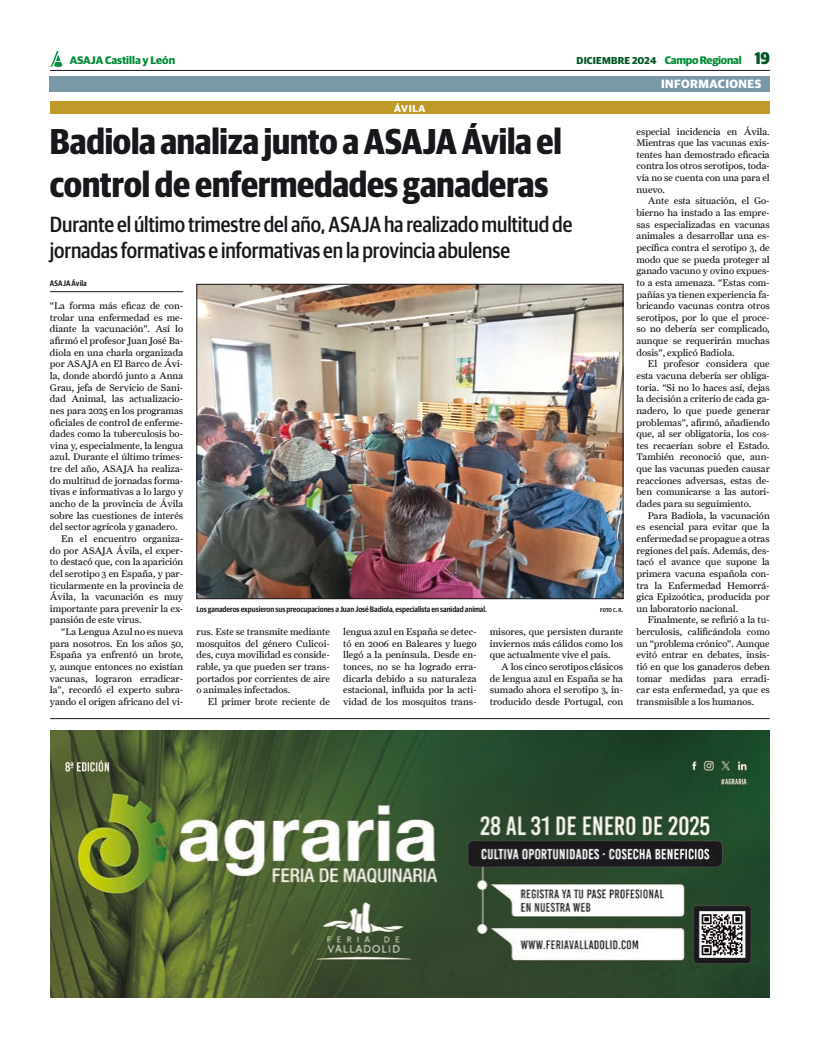
<style>
.page{position:relative;width:820px;height:1049px;background:#fff}
.page>*{position:absolute;margin:0;border:0;box-sizing:border-box;transform-origin:0 0}
.t1{font:700 36px/43.2px "Guardian Sans Cond";letter-spacing:-.005em;color:#1a171c}
.t2{font:500 22px/26.4px "Guardian Sans Cond";letter-spacing:-.005em;color:#1a171c}
.t3{font:800 17px "Guardian Sans Cond";color:#005622}
.t4{font:700 12px "Guardian Sans";letter-spacing:.04em;color:#fff}
.t5{font:700 11px "Guardian Sans";color:#008c36}
.t6{font:700 10px "Guardian Sans";letter-spacing:.02em;color:#005622}
.t7{font:700 10px "Guardian Sans";letter-spacing:.07em;color:#fff}
.t8{font:9.7px/11.6px "Farnham Text";color:#1a171c;text-align:justify}
.t9{font:600 8px "Guardian Sans Cond";color:#1a171c}
.t10{font:600 5.6px "Guardian Sans Cond";color:#1a171c}
.s1{font-size:11px;color:#008c36}
.s2{font-size:8px}
</style>
<div class="page">
<div style="left:50px;top:76px;width:719px;height:15px;background:#7999a9"></div>
<hr style="left:50px;top:70px;width:719px;height:1px;background:#1a171c">
<svg style="left:50px;top:51px;width:12px;height:16px"></svg>
<hr style="left:50px;top:291px;width:133px;height:1px;background:#1a171c">
<div style="left:50px;top:101px;width:719px;height:13px;background:#bf992a"></div>
<img style="left:198px;top:286px;width:423px;height:311px">
<div style="left:196px;top:284px;width:427px;height:315px;border:1px solid #1a171c"></div>
<img style="left:50px;top:730px;width:719px;height:268px">
<hr style="left:50px;top:718px;width:719px;height:1px;background:#1a171c">
<p class="t5" style="left:70px;top:52px;width:107px">ASAJA Castilla y León</p>
<h3 class="t3" style="left:754px;top:45px;width:17px">19</h3>
<p class="t6" style="left:576px;top:53px;width:166px">DICIEMBRE 2024 <span class="s1">Campo Regional</span></p>
<p class="t4" style="left:660px;top:75px;width:102px">INFORMACIONES</p>
<p class="t7" style="left:394px;top:101px;width:33px">ÁVILA</p>
<h1 class="t1" style="left:50px;top:117px;width:513px">Badiola analiza junto a ASAJA Ávila el control de enfermedades ganaderas</h1>
<h2 class="t2" style="left:50px;top:209px;width:523px">Durante el último trimestre del año, ASAJA ha realizado multitud de jornadas formativas e informativas en la provincia abulense</h2>
<p class="t9" style="left:50px;top:277px;width:38px">ASAJA Ávila</p>
<p class="t8" style="left:50px;top:300px;width:135px">“La forma más eficaz de con-</p>
<p class="t8" style="left:50px;top:311px;width:135px">trolar una enfermedad es me-</p>
<p class="t8" style="left:50px;top:323px;width:135px">diante la vacunación”. Así lo</p>
<p class="t8" style="left:50px;top:335px;width:135px">afirmó el profesor Juan José Ba-</p>
<p class="t8" style="left:50px;top:346px;width:135px">diola en una charla organizada</p>
<p class="t8" style="left:50px;top:358px;width:135px">por ASAJA en El Barco de Ávi-</p>
<p class="t8" style="left:50px;top:370px;width:135px">la, donde abordó junto a Anna</p>
<p class="t8" style="left:50px;top:381px;width:135px">Grau, jefa de Servicio de Sani-</p>
<p class="t8" style="left:50px;top:393px;width:135px">dad Animal, las actualizacio-</p>
<p class="t8" style="left:50px;top:405px;width:135px">nes para 2025 en los programas</p>
<p class="t8" style="left:50px;top:416px;width:135px">oficiales de control de enferme-</p>
<p class="t8" style="left:50px;top:428px;width:135px">dades como la tuberculosis bo-</p>
<p class="t8" style="left:50px;top:440px;width:135px">vina y, especialmente, la lengua</p>
<p class="t8" style="left:50px;top:451px;width:135px">azul. Durante el último trimes-</p>
<p class="t8" style="left:50px;top:463px;width:135px">tre del año, ASAJA ha realiza-</p>
<p class="t8" style="left:50px;top:474px;width:135px">do multitud de jornadas forma-</p>
<p class="t8" style="left:50px;top:486px;width:135px">tivas e informativas a lo largo y</p>
<p class="t8" style="left:50px;top:498px;width:135px">ancho de la provincia de Ávila</p>
<p class="t8" style="left:50px;top:509px;width:135px">sobre las cuestiones de interés</p>
<p class="t8" style="left:50px;top:521px;width:129px">del sector agrícola y ganadero.</p>
<p class="t8" style="left:61px;top:533px;width:123px">En el encuentro organiza-</p>
<p class="t8" style="left:50px;top:544px;width:135px">do por ASAJA Ávila, el exper-</p>
<p class="t8" style="left:50px;top:556px;width:135px">to destacó que, con la aparición</p>
<p class="t8" style="left:50px;top:568px;width:135px">del serotipo 3 en España, y par-</p>
<p class="t8" style="left:50px;top:579px;width:135px">ticularmente en la provincia de</p>
<p class="t8" style="left:50px;top:591px;width:135px">Ávila, la vacunación es muy</p>
<p class="t8" style="left:50px;top:602px;width:135px">importante para prevenir la ex-</p>
<p class="t8" style="left:50px;top:614px;width:93px">pansión de este virus.</p>
<p class="t8" style="left:61px;top:626px;width:123px">“La Lengua Azul no es nueva</p>
<p class="t8" style="left:50px;top:637px;width:135px">para nosotros. En los años 50,</p>
<p class="t8" style="left:50px;top:649px;width:135px">España ya enfrentó un brote,</p>
<p class="t8" style="left:50px;top:661px;width:135px">y, aunque entonces no existían</p>
<p class="t8" style="left:50px;top:672px;width:135px">vacunas, lograron erradicar-</p>
<p class="t8" style="left:50px;top:684px;width:135px">la”, recordó el experto subra-</p>
<p class="t8" style="left:50px;top:696px;width:135px">yando el origen africano del vi-</p>
<p class="t9" style="left:196px;top:603px;width:292px">Los ganaderos expusieron sus preocupaciones a Juan José Badiola, especialista en sanidad animal.</p>
<p class="t10" style="left:600px;top:606px;width:25px">FOTO C<span class="s2">.</span> R<span class="s2">.</span></p>
<p class="t8" style="left:196px;top:626px;width:135px">rus. Este se transmite mediante mosquitos del género Culicoi&shy;des, cuya movilidad es conside&shy;rable, ya que pueden ser trans&shy;portados por corrientes de aire o animales infectados.</p>
<p class="t8" style="left:208px;top:696px;width:123px">El primer brote reciente de</p>
<p class="t8" style="left:343px;top:626px;width:135px">lengua azul en España se detec&shy;tó en 2006 en Baleares y luego llegó a la península. Desde en&shy;tonces, no se ha logrado erra&shy;dicarla debido a su naturaleza estacional, influida por la acti&shy;vidad de los mosquitos trans-</p>
<p class="t8" style="left:489px;top:626px;width:135px">misores, que persisten durante inviernos más cálidos como los que actualmente vive el país.</p>
<p class="t8" style="left:489px;top:661px;width:135px;text-indent:11px">A los cinco serotipos clásicos de lengua azul en España se ha sumado ahora el serotipo 3, in&shy;troducido desde Portugal, con</p>
<p class="t8" style="left:636px;top:125px;width:135px">especial incidencia en Ávila.<br>Mientras que las vacunas exis&shy;tentes han demostrado eficacia contra los otros serotipos, toda&shy;vía no se cuenta con una para el nuevo.</p>
<p class="t8" style="left:636px;top:195px;width:135px;text-indent:11px">Ante esta situación, el Go&shy;bierno ha instado a las empre&shy;sas especializadas en vacunas animales a desarrollar una es&shy;pecífica contra el serotipo 3, de modo que se pueda proteger al ganado vacuno y ovino expues&shy;to a esta amenaza. “Estas com&shy;pañías ya tienen experiencia fa&shy;bricando vacunas contra otros serotipos, por lo que el proce&shy;so no debería ser complicado, aunque se requerirán muchas dosis”, explicó Badiola.</p>
<p class="t8" style="left:636px;top:358px;width:135px;text-indent:11px">El profesor considera que esta vacuna debería ser obliga&shy;toria. “Si no lo haces así, dejas la decisión a criterio de cada ga&shy;nadero, lo que puede generar problemas”, afirmó, añadiendo que, al ser obligatoria, los cos&shy;tes recaerían sobre el Estado.<br>También reconoció que, aun&shy;que las vacunas pueden causar reacciones adversas, estas de&shy;ben comunicarse a las autori&shy;dades para su seguimiento.</p>
<p class="t8" style="left:636px;top:509px;width:135px;text-indent:11px">Para Badiola, la vacunación es esencial para evitar que la enfermedad se propague a otras regiones del país. Además, des&shy;tacó el avance que supone la primera vacuna española con&shy;tra la Enfermedad Hemorrá&shy;gica Epizoótica, producida por un laboratorio nacional.</p>
<p class="t8" style="left:636px;top:614px;width:135px;text-indent:11px">Finalmente, se refirió a la tu&shy;berculosis, calificándola como un “problema crónico”. Aunque evitó entrar en debates, insis&shy;tió en que los ganaderos deben tomar medidas para erradi&shy;car esta enfermedad, ya que es transmisible a los humanos.</p>
</div>
